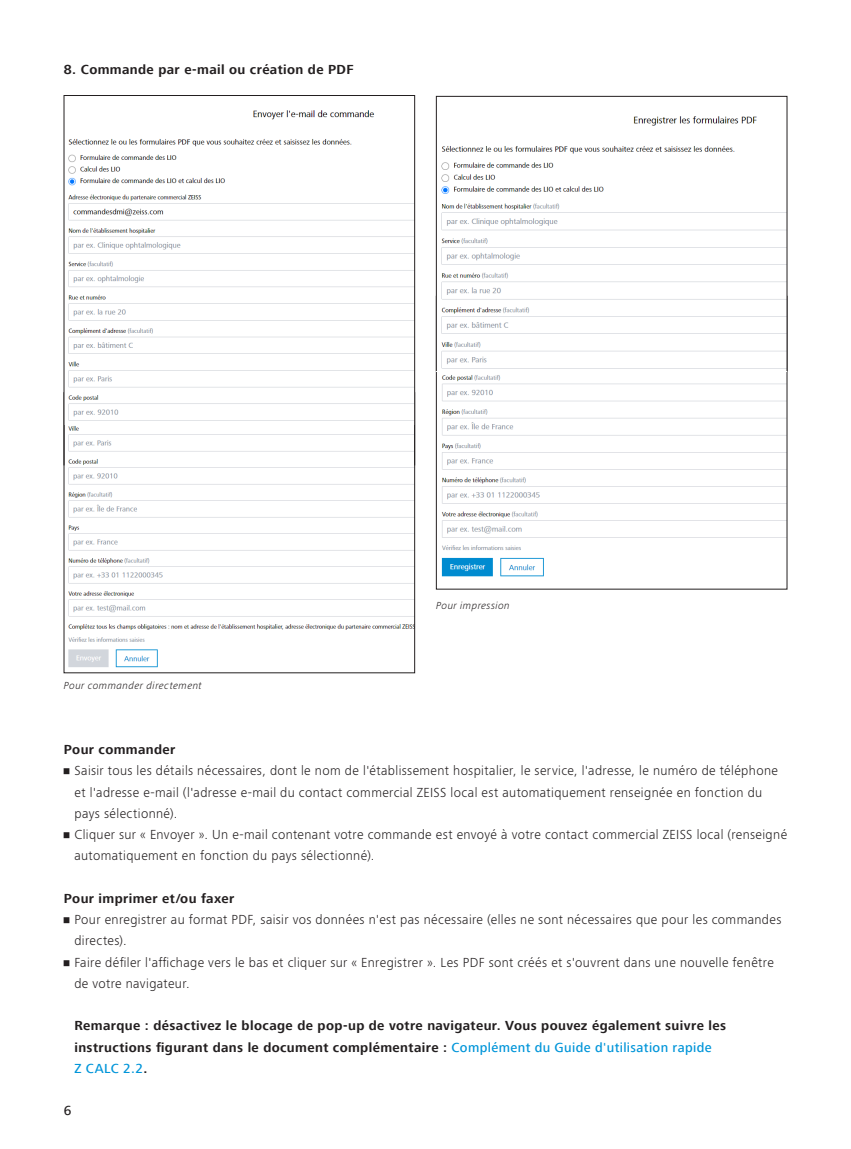
<style>
.page{position:relative;width:851px;height:1149px;background:#fff}
.page>*{position:absolute;margin:0;border:0;box-sizing:border-box;transform-origin:0 0}
.t1{font:300 13.5px/21.1px "ZEISS Frutiger Next W1 G";letter-spacing:.03em;color:#231f20}
.t2{font:700 13.5px/21.1px "ZEISS Frutiger Next W1 G";letter-spacing:.03em;color:#231f20}
.t3{font:500 13.5px "ZEISS Frutiger Next W1 G";color:#231f20}
.t4{font:italic 300 10.5px "ZEISS Frutiger Next W1 G";letter-spacing:.04em;color:#231f20}
.s1{font-weight:500;color:#0095d9}
</style>
<div class="page">
<svg style="left:64px;top:465px;width:351px;height:208px"></svg>
<svg style="left:64px;top:95px;width:351px;height:370px"></svg>
<svg style="left:436px;top:371px;width:351px;height:218px"></svg>
<svg style="left:436px;top:96px;width:351px;height:275px"></svg>
<p class="t2" style="left:64px;top:60px;width:291px">8. Commande par e-mail ou création de PDF</p>
<p class="t4" style="left:64px;top:678px;width:139px">Pour commander directement</p>
<p class="t4" style="left:436px;top:597px;width:75px">Pour impression</p>
<p class="t2" style="left:64px;top:739px;width:113px">Pour commander</p>
<p class="t1" style="left:74px;top:759px;width:705px;text-indent:-11px">• Saisir tous les détails nécessaires, dont le nom de l'établissement hospitalier, le service, l'adresse, le numéro de téléphone et l'adresse e-mail (l'adresse e-mail du contact commercial ZEISS local est automatiquement renseignée en fonction du pays sélectionné).</p>
<p class="t1" style="left:74px;top:823px;width:714px;text-indent:-11px">• Cliquer sur « Envoyer ». Un e-mail contenant votre commande est envoyé à votre contact commercial ZEISS local (renseigné automatiquement en fonction du pays sélectionné).</p>
<p class="t2" style="left:64px;top:887px;width:172px">Pour imprimer et/ou faxer</p>
<p class="t1" style="left:74px;top:908px;width:708px;text-indent:-11px">• Pour enregistrer au format PDF, saisir vos données n'est pas nécessaire (elles ne sont nécessaires que pour les commandes directes).</p>
<p class="t1" style="left:74px;top:950px;width:700px;text-indent:-11px">• Faire défiler l'affichage vers le bas et cliquer sur « Enregistrer ». Les PDF sont créés et s'ouvrent dans une nouvelle fenêtre de votre navigateur.</p>
<p class="t2" style="left:74px;top:1015px;width:653px">Remarque : désactivez le blocage de pop-up de votre navigateur. Vous pouvez également suivre les instructions figurant dans le document complémentaire : <span class="s1">Complément du Guide d'utilisation rapide<br>Z CALC 2.2</span>.</p>
<p class="t3" style="left:64px;top:1102px;width:9px">6</p>
</div>
